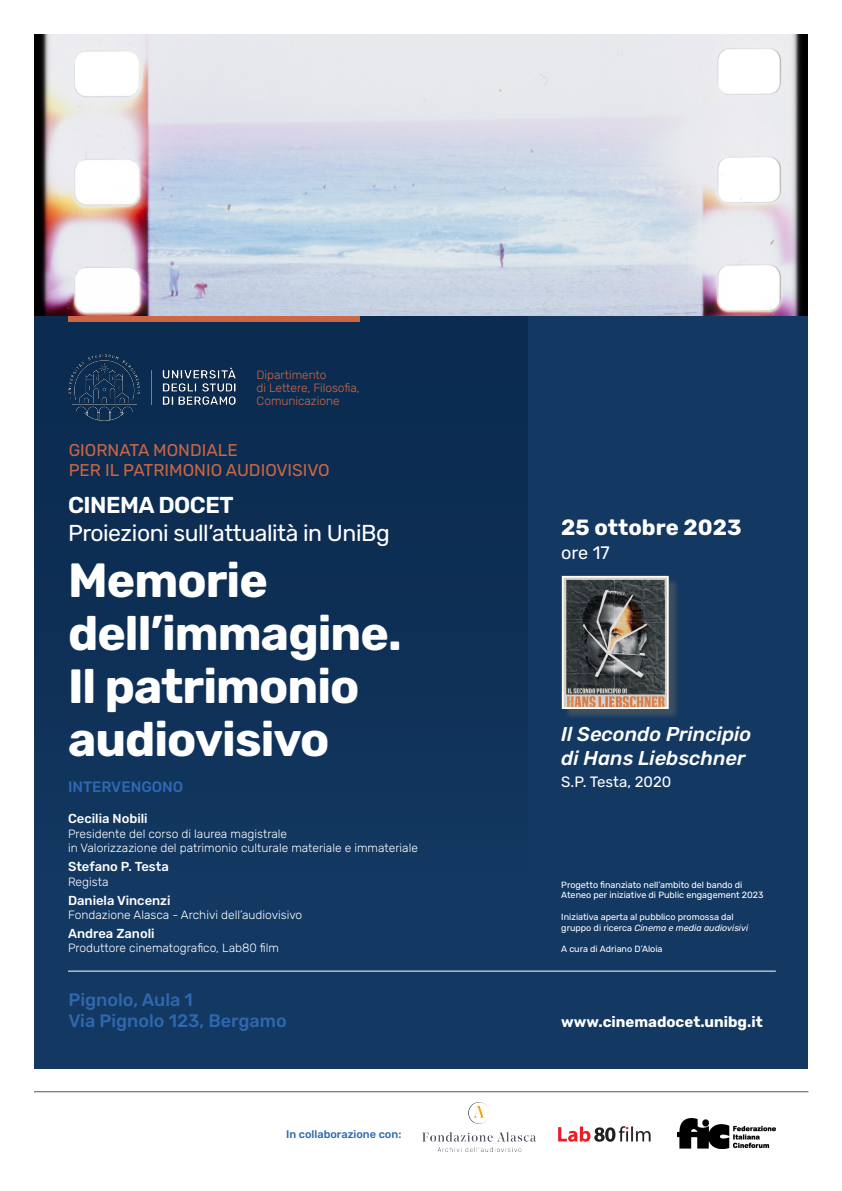
<style>
.page{position:relative;width:842px;height:1191px;background:#fff}
.page>*{position:absolute;margin:0;border:0;box-sizing:border-box;transform-origin:0 0}
.t1{font:700 48px/53px "Rubik";letter-spacing:-.02em;color:#fff}
.t2{font:23px "Rubik";letter-spacing:-.02em;color:#fff}
.t3{font:600 23px "Rubik";letter-spacing:-.02em;color:#fff}
.t4{font:700 22px "Rubik";color:#fff}
.t5{font:italic 500 20px "Rubik";color:#fff}
.t6{font:500 18px "Rubik";color:#2d68b0}
.t7{font:18px "Rubik";color:#fff}
.t8{font:17px "Rubik";color:#cb6744}
.t9{font:700 15px "Rubik";color:#fff}
.t10{font:15px "Rubik";color:#fff}
.t11{font:500 15px "Rubik";color:#2d68b0}
.t12{font:500 13px "Rubik";color:#fff}
.t13{font:300 12px "Rubik";color:#fff}
.t14{font:300 12px "Rubik";letter-spacing:-.005em;color:#cb6744}
.t15{font:500 11px "Rubik";color:#2d68b0}
.t16{font:9px "Rubik";color:#fff}
.t17{font:italic 9px "Rubik";color:#fff}
.s1{font-style:normal}
</style>
<div class="page">
<div style="left:34px;top:315px;width:774px;height:754px;background:#133862"></div>
<div style="left:34px;top:308px;width:493px;height:561px;background:#0e2f55"></div>
<div style="left:68px;top:315px;width:292px;height:7px;background:#cb6744"></div>
<hr style="left:68px;top:971px;width:708px;height:1px;background:#fff">
<hr style="left:34px;top:1091px;width:774px;height:1px;background:#4d595f">
<img style="left:68px;top:355px;width:168px;height:66px">
<img style="left:423px;top:1102px;width:113px;height:49px">
<div style="left:563px;top:577px;width:117px;height:143px;background:#4d595f;opacity:.75"></div>
<img style="left:565px;top:579px;width:101px;height:127px">
<div style="left:562px;top:576px;width:107px;height:133px;border:2px solid #fff"></div>
<img style="left:34px;top:34px;width:774px;height:281px">
<img style="left:558px;top:1126px;width:93px;height:16px">
<img style="left:678px;top:1118px;width:98px;height:30px">
<p class="t14" style="left:257px;top:368px;width:72px">Dipartimento</p>
<p class="t14" style="left:257px;top:381px;width:105px">di Lettere, Filosofia,</p>
<p class="t14" style="left:257px;top:394px;width:85px">Comunicazione</p>
<p class="t8" style="left:69px;top:440px;width:170px">GIORNATA MONDIALE</p>
<p class="t8" style="left:69px;top:461px;width:263px">PER IL PATRIMONIO AUDIOVISIVO</p>
<p class="t3" style="left:68px;top:492px;width:167px">CINEMA DOCET</p>
<p class="t2" style="left:68px;top:520px;width:323px">Proiezioni sull’attualità in UniBg</p>
<p class="t1" style="left:68px;top:554px;width:335px">Memorie dell’immagine.</p>
<p class="t1" style="left:68px;top:660px;width:293px">Il patrimonio</p>
<p class="t1" style="left:68px;top:713px;width:263px">audiovisivo</p>
<p class="t11" style="left:68px;top:778px;width:117px">INTERVENGONO</p>
<p class="t12" style="left:68px;top:811px;width:81px">Cecilia Nobili</p>
<p class="t13" style="left:68px;top:827px;width:221px">Presidente del corso di laurea magistrale</p>
<p class="t13" style="left:68px;top:841px;width:351px">in Valorizzazione del patrimonio culturale materiale e immateriale</p>
<p class="t12" style="left:68px;top:859px;width:102px">Stefano P. Testa</p>
<p class="t13" style="left:68px;top:874px;width:42px">Regista</p>
<p class="t12" style="left:68px;top:892px;width:104px">Daniela Vincenzi</p>
<p class="t13" style="left:68px;top:908px;width:236px">Fondazione Alasca - Archivi dell’audiovisivo</p>
<p class="t12" style="left:68px;top:926px;width:88px">Andrea Zanoli</p>
<p class="t13" style="left:68px;top:941px;width:212px">Produttore cinematografico, Lab80 film</p>
<p class="t4" style="left:561px;top:514px;width:182px">25 ottobre 2023</p>
<p class="t7" style="left:561px;top:542px;width:50px">ore 17</p>
<p class="t5" style="left:561px;top:723px;width:192px">Il Secondo Principio</p>
<p class="t5" style="left:561px;top:747px;width:186px">di Hans Liebschner</p>
<p class="t10" style="left:561px;top:773px;width:112px">S.P. Testa, 2020</p>
<p class="t16" style="left:561px;top:879px;width:183px">Progetto finanziato nell’ambito del bando di</p>
<p class="t16" style="left:561px;top:890px;width:204px">Ateneo per iniziative di Public engagement 2023</p>
<p class="t16" style="left:561px;top:912px;width:174px">Iniziativa aperta al pubblico promossa dal</p>
<p class="t17" style="left:561px;top:922px;width:188px"><span class="s1">gruppo di ricerca</span> Cinema e media audiovisivi</p>
<p class="t16" style="left:561px;top:944px;width:103px">A cura di Adriano D’Aloia</p>
<p class="t6" style="left:68px;top:989px;width:126px">Pignolo, Aula 1</p>
<p class="t6" style="left:68px;top:1011px;width:220px">Via Pignolo 123, Bergamo</p>
<p class="t9" style="left:561px;top:1013px;width:203px">www.cinemadocet.unibg.it</p>
<p class="t15" style="left:286px;top:1127px;width:117px">In collaborazione con:</p>
</div>
